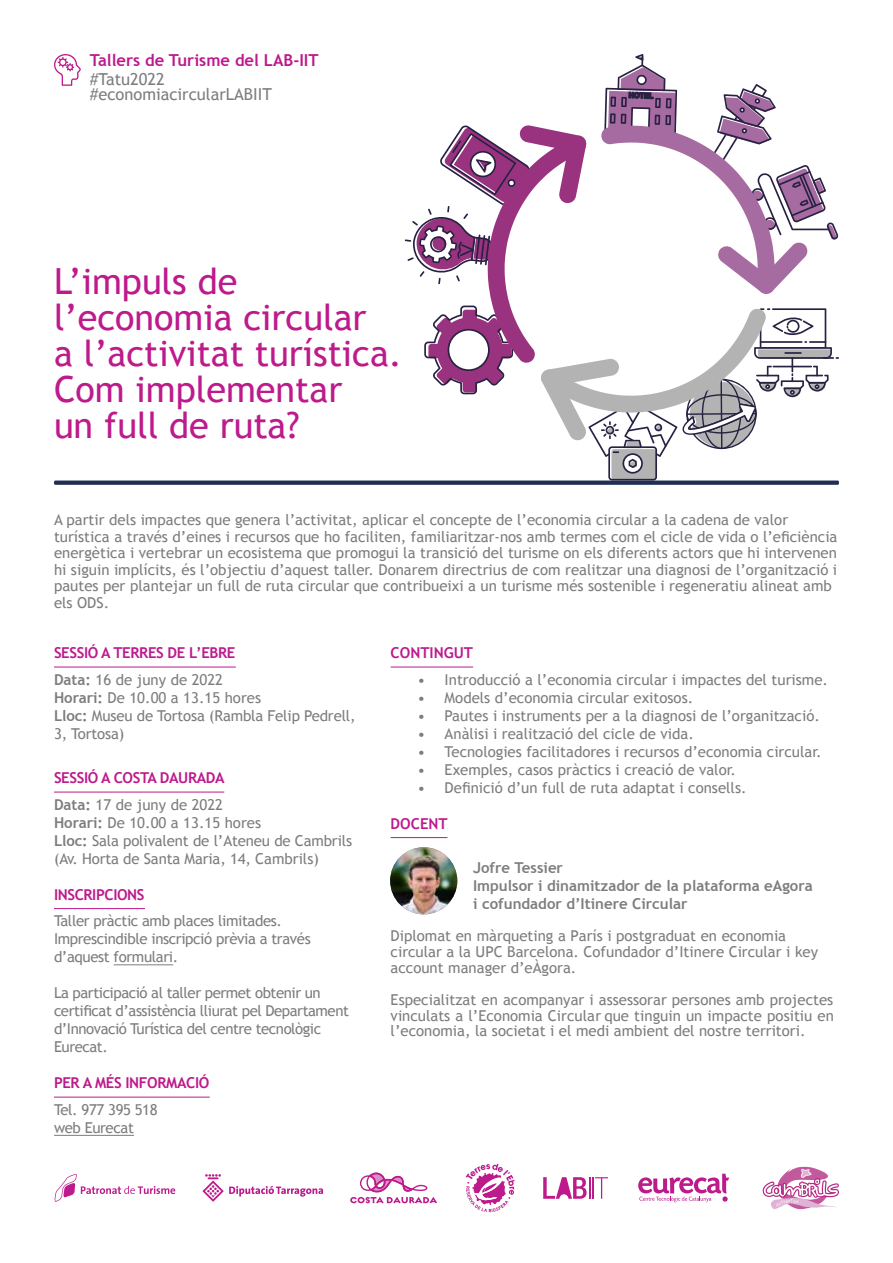
<style>
.page{position:relative;width:893px;height:1263px;background:#fff}
.page>*{position:absolute;margin:0;border:0;box-sizing:border-box;transform-origin:0 0}
.t1{font:36px/36px "Trebuchet MS";color:#bd1a8c}
.t2{font:16.5px/15px "Trebuchet MS";color:#7d7d7d}
.t3{font:700 16.5px "Trebuchet MS";color:#bd1a8c}
.t4{font:15px/16.5px "Trebuchet MS";color:#7d7d7d}
.t5{font:15px/18px "Trebuchet MS";letter-spacing:-.03em;color:#7d7d7d}
.t6{font:700 15px/26.5px "Trebuchet MS";letter-spacing:-.025em;color:#bd1a8c}
.t7{font:15px/18px "Trebuchet MS";letter-spacing:-.025em;color:#7d7d7d}
.t8{font:700 15px/18px "Trebuchet MS";color:#7d7d7d}
.t9{font:700 15px "Trebuchet MS";color:#bd1a8c}
.s1{color:#7d7d7d}
.s2{font-weight:400;color:#7d7d7d}
.s3{font-weight:700}
</style>
<div class="page">
<div style="left:54px;top:480px;width:785px;height:5px;background:#202e53"></div>
<svg style="left:543px;top:1177px;width:65px;height:22px"></svg>
<svg style="left:638px;top:1174px;width:91px;height:28px"></svg>
<svg style="left:55px;top:1174px;width:120px;height:28px"></svg>
<svg style="left:202px;top:1174px;width:121px;height:28px"></svg>
<svg style="left:466px;top:1164px;width:48px;height:48px"></svg>
<svg style="left:350px;top:1172px;width:87px;height:31px"></svg>
<svg style="left:762px;top:1166px;width:77px;height:43px"></svg>
<svg style="left:54px;top:54px;width:27px;height:32px"></svg>
<hr style="left:54px;top:667px;width:182px;height:1px;background:#bd1a8c">
<hr style="left:54px;top:792px;width:170px;height:1px;background:#bd1a8c">
<hr style="left:54px;top:908px;width:91px;height:1px;background:#bd1a8c">
<hr style="left:54px;top:1097px;width:156px;height:1px;background:#bd1a8c">
<hr style="left:114px;top:964px;width:59px;height:1px;background:#7d7d7d">
<hr style="left:54px;top:1135px;width:80px;height:1px;background:#7d7d7d">
<hr style="left:391px;top:667px;width:82px;height:1px;background:#bd1a8c">
<hr style="left:391px;top:837px;width:56px;height:1px;background:#bd1a8c">
<img style="left:390px;top:847px;width:67px;height:67px;border-radius:34px">
<svg style="left:405px;top:54px;width:434px;height:426px"></svg>
<p class="t3" style="left:90px;top:50px;width:230px">Tallers de Turisme del LAB-IIT</p>
<p class="t2" style="left:90px;top:71px;width:184px">#Tatu2022 #economiacircularLABIIT</p>
<h1 class="t1" style="left:54px;top:264px;width:350px">L’impuls de l’economia circular<br>a l’activitat turística.<br>Com implementar<br>un full de ruta?</h1>
<p class="t4" style="left:54px;top:512px;width:785px">A partir dels impactes que genera l’activitat, aplicar el concepte de l’economia circular a la cadena de valor turística a través d’eines i recursos que ho faciliten, familiaritzar-nos amb termes com el cicle de vida o l’eficiència energètica i vertebrar un ecosistema que promogui la transició del turisme on els diferents actors que hi intervenen hi siguin implícits, és l’objectiu d’aquest taller. Donarem directrius de com realitzar una diagnosi de l’organització i pautes per plantejar un full de ruta circular que contribueixi a un turisme més sostenible i regeneratiu alineat amb els ODS.</p>
<p class="t6" style="left:54px;top:639px;width:183px">SESSIÓ A TERRES DE L’EBRE<br><span class="s1">Data:</span> <span class="s2">16 de juny de 2022</span></p>
<p class="t4" style="left:54px;top:688px;width:303px;line-height:18px"><span class="s3">Horari:</span> De 10.00 a 13.15 hores<br><span class="s3">Lloc:</span> Museu de Tortosa (Rambla Felip Pedrell,<br>3, Tortosa)</p>
<p class="t6" style="left:54px;top:764px;width:172px">SESSIÓ A COSTA DAURADA<br><span class="s1">Data:</span> <span class="s2">17 de juny de 2022</span></p>
<p class="t4" style="left:54px;top:813px;width:300px;line-height:18px"><span class="s3">Horari:</span> De 10.00 a 13.15 hores<br><span class="s3">Lloc:</span> Sala polivalent de l’Ateneu de Cambrils (Av. Horta de Santa Maria, 14, Cambrils)</p>
<p class="t6" style="left:54px;top:881px;width:92px">INSCRIPCIONS</p>
<p class="t7" style="left:54px;top:912px;width:258px">Taller pràctic amb places limitades.<br>Imprescindible inscripció prèvia a través d’aquest formulari.</p>
<p class="t5" style="left:54px;top:984px;width:296px">La participació al taller permet obtenir un certificat d’assistència lliurat pel Departament d’Innovació Turística del centre tecnològic Eurecat.</p>
<p class="t6" style="left:54px;top:1070px;width:157px">PER A MÉS INFORMACIÓ</p>
<p class="t7" style="left:54px;top:1101px;width:105px">Tel. 977 395 518 web Eurecat</p>
<p class="t9" style="left:391px;top:643px;width:84px">CONTINGUT</p>
<p class="t4" style="left:418px;top:671px;width:412px">• Introducció a l’economia circular i impactes del turisme.</p>
<p class="t4" style="left:418px;top:689px;width:277px">• Models d’economia circular exitosos.</p>
<p class="t4" style="left:418px;top:707px;width:404px">• Pautes i instruments per a la diagnosi de l’organització.</p>
<p class="t4" style="left:418px;top:725px;width:278px">• Anàlisi i realització del cicle de vida.</p>
<p class="t4" style="left:418px;top:743px;width:406px">• Tecnologies facilitadores i recursos d’economia circular.</p>
<p class="t4" style="left:418px;top:761px;width:320px">• Exemples, casos pràctics i creació de valor.</p>
<p class="t4" style="left:418px;top:779px;width:330px">• Definició d’un full de ruta adaptat i consells.</p>
<p class="t6" style="left:391px;top:810px;width:59px">DOCENT</p>
<p class="t8" style="left:473px;top:859px;width:341px">Jofre Tessier<br>Impulsor i dinamitzador de la plataforma eAgora i cofundador d’Itinere Circular</p>
<p class="t4" style="left:391px;top:928px;width:429px;line-height:15.9px">Diplomat en màrqueting a París i postgraduat en economia circular a la UPC Barcelona. Cofundador d’Itinere Circular i key account manager d’eÀgora.</p>
<p class="t4" style="left:391px;top:991px;width:445px;line-height:15.9px;text-align:justify">Especialitzat en acompanyar i assessorar persones amb projectes vinculats a l’Economia Circular que tinguin un impacte positiu en l’economia, la societat i el medi ambient del nostre territori.</p>
</div>
